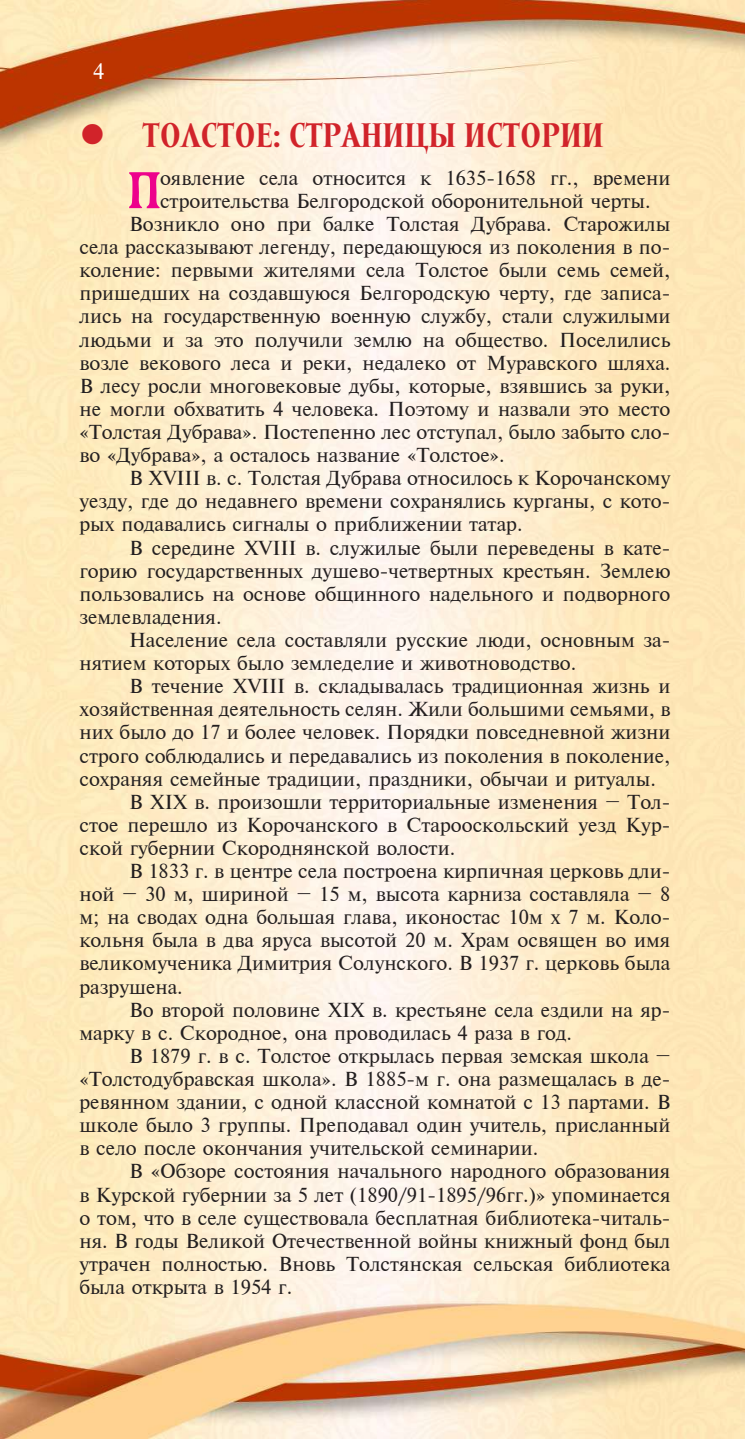
<style>
.page{position:relative;width:745px;height:1439px;background:#fff}
.page>*{position:absolute;margin:0;border:0;box-sizing:border-box;transform-origin:0 0}
.t1{font:50.57px "Arlekino";color:#ed028c}
.t2{font:700 35px "Mramor Medium Pro";color:#d1232a}
.t3{font:21px "Newton C";color:#fff}
.t4{font:19.25px "Newton C";color:#231f20}
</style>
<div class="page">
<img style="left:0;top:0;width:744px;height:1438px">
<svg style="left:82px;top:124px;width:21px;height:20px"></svg>
<p class="t3" style="left:93px;top:59px;width:13px">4</p>
<h2 class="t2" style="left:106px;top:115px;width:499px">z ТОЛСТОЕ: СТРАНИЦЫ ИСТОРИИ</h2>
<h1 class="t1" style="left:128px;top:161px;width:34px">П</h1>
<p class="t4" style="left:160px;top:167px;width:511px">оявление села относится к 1635-1658 гг., времени</p>
<p class="t4" style="left:160px;top:190px;width:492px">строительства Белгородской оборонительной черты.</p>
<p class="t4" style="left:129px;top:213px;width:542px">Возникло оно при балке Толстая Дубрава. Старожилы</p>
<p class="t4" style="left:79px;top:236px;width:592px">села рассказывают легенду, передающуюся из поколения в по-</p>
<p class="t4" style="left:79px;top:259px;width:592px">коление: первыми жителями села Толстое были семь семей,</p>
<p class="t4" style="left:79px;top:282px;width:592px">пришедших на создавшуюся Белгородскую черту, где записа-</p>
<p class="t4" style="left:79px;top:305px;width:592px">лись на государственную военную службу, стали служилыми</p>
<p class="t4" style="left:79px;top:328px;width:592px">людьми и за это получили землю на общество. Поселились</p>
<p class="t4" style="left:79px;top:351px;width:592px">возле векового леса и реки, недалеко от Муравского шляха.</p>
<p class="t4" style="left:79px;top:375px;width:592px">В лесу росли многовековые дубы, которые, взявшись за руки,</p>
<p class="t4" style="left:79px;top:398px;width:592px">не могли обхватить 4 человека. Поэтому и назвали это место</p>
<p class="t4" style="left:79px;top:421px;width:592px">«Толстая Дубрава». Постепенно лес отступал, было забыто сло-</p>
<p class="t4" style="left:79px;top:444px;width:426px">во «Дубрава», а осталось название «Толстое».</p>
<p class="t4" style="left:129px;top:467px;width:542px">В XVIII в. с. Толстая Дубрава относилось к Корочанскому</p>
<p class="t4" style="left:79px;top:490px;width:592px">уезду, где до недавнего времени сохранялись курганы, с кото-</p>
<p class="t4" style="left:79px;top:513px;width:444px">рых подавались сигналы о приближении татар.</p>
<p class="t4" style="left:129px;top:536px;width:542px">В середине XVIII в. служилые были переведены в кате-</p>
<p class="t4" style="left:79px;top:559px;width:592px">горию государственных душево-четвертных крестьян. Землею</p>
<p class="t4" style="left:79px;top:582px;width:592px">пользовались на основе общинного надельного и подворного</p>
<p class="t4" style="left:79px;top:606px;width:144px">землевладения.</p>
<p class="t4" style="left:129px;top:629px;width:542px">Население села составляли русские люди, основным за-</p>
<p class="t4" style="left:79px;top:652px;width:498px">нятием которых было земледелие и животноводство.</p>
<p class="t4" style="left:129px;top:675px;width:542px">В течение XVIII в. складывалась традиционная жизнь и</p>
<p class="t4" style="left:79px;top:698px;width:592px">хозяйственная деятельность селян. Жили большими семьями, в</p>
<p class="t4" style="left:79px;top:721px;width:592px">них было до 17 и более человек. Порядки повседневной жизни</p>
<p class="t4" style="left:79px;top:744px;width:592px">строго соблюдались и передавались из поколения в поколение,</p>
<p class="t4" style="left:79px;top:767px;width:577px">сохраняя семейные традиции, праздники, обычаи и ритуалы.</p>
<p class="t4" style="left:129px;top:790px;width:542px">В XIX в. произошли территориальные изменения – Тол-</p>
<p class="t4" style="left:79px;top:813px;width:592px">стое перешло из Корочанского в Старооскольский уезд Кур-</p>
<p class="t4" style="left:79px;top:837px;width:377px">ской губернии Скороднянской волости.</p>
<p class="t4" style="left:129px;top:860px;width:542px">В 1833 г. в центре села построена кирпичная церковь дли-</p>
<p class="t4" style="left:79px;top:883px;width:592px">ной – 30 м, шириной – 15 м, высота карниза составляла – 8</p>
<p class="t4" style="left:79px;top:906px;width:592px">м; на сводах одна большая глава, иконостас 10м х 7 м. Коло-</p>
<p class="t4" style="left:79px;top:929px;width:592px">кольня была в два яруса высотой 20 м. Храм освящен во имя</p>
<p class="t4" style="left:79px;top:952px;width:592px">великомученика Димитрия Солунского. В 1937 г. церковь была</p>
<p class="t4" style="left:79px;top:975px;width:105px">разрушена.</p>
<p class="t4" style="left:129px;top:998px;width:542px">Во второй половине XIX в. крестьяне села ездили на яр-</p>
<p class="t4" style="left:79px;top:1021px;width:493px">марку в с. Скородное, она проводилась 4 раза в год.</p>
<p class="t4" style="left:129px;top:1044px;width:542px">В 1879 г. в с. Толстое открылась первая земская школа –</p>
<p class="t4" style="left:79px;top:1068px;width:592px">«Толстодубравская школа». В 1885-м г. она размещалась в де-</p>
<p class="t4" style="left:79px;top:1091px;width:592px">ревянном здании, с одной классной комнатой с 13 партами. В</p>
<p class="t4" style="left:79px;top:1114px;width:592px">школе было 3 группы. Преподавал один учитель, присланный</p>
<p class="t4" style="left:79px;top:1137px;width:460px">в село после окончания учительской семинарии.</p>
<p class="t4" style="left:129px;top:1160px;width:542px">В «Обзоре состояния начального народного образования</p>
<p class="t4" style="left:79px;top:1183px;width:592px">в Курской губернии за 5 лет (1890/91-1895/96гг.)» упоминается</p>
<p class="t4" style="left:79px;top:1206px;width:592px">о том, что в селе существовала бесплатная библиотека-читаль-</p>
<p class="t4" style="left:79px;top:1229px;width:592px">ня. В годы Великой Отечественной войны книжный фонд был</p>
<p class="t4" style="left:79px;top:1252px;width:592px">утрачен полностью. Вновь Толстянская сельская библиотека</p>
<p class="t4" style="left:79px;top:1275px;width:214px">была открыта в 1954 г.</p>
</div>
